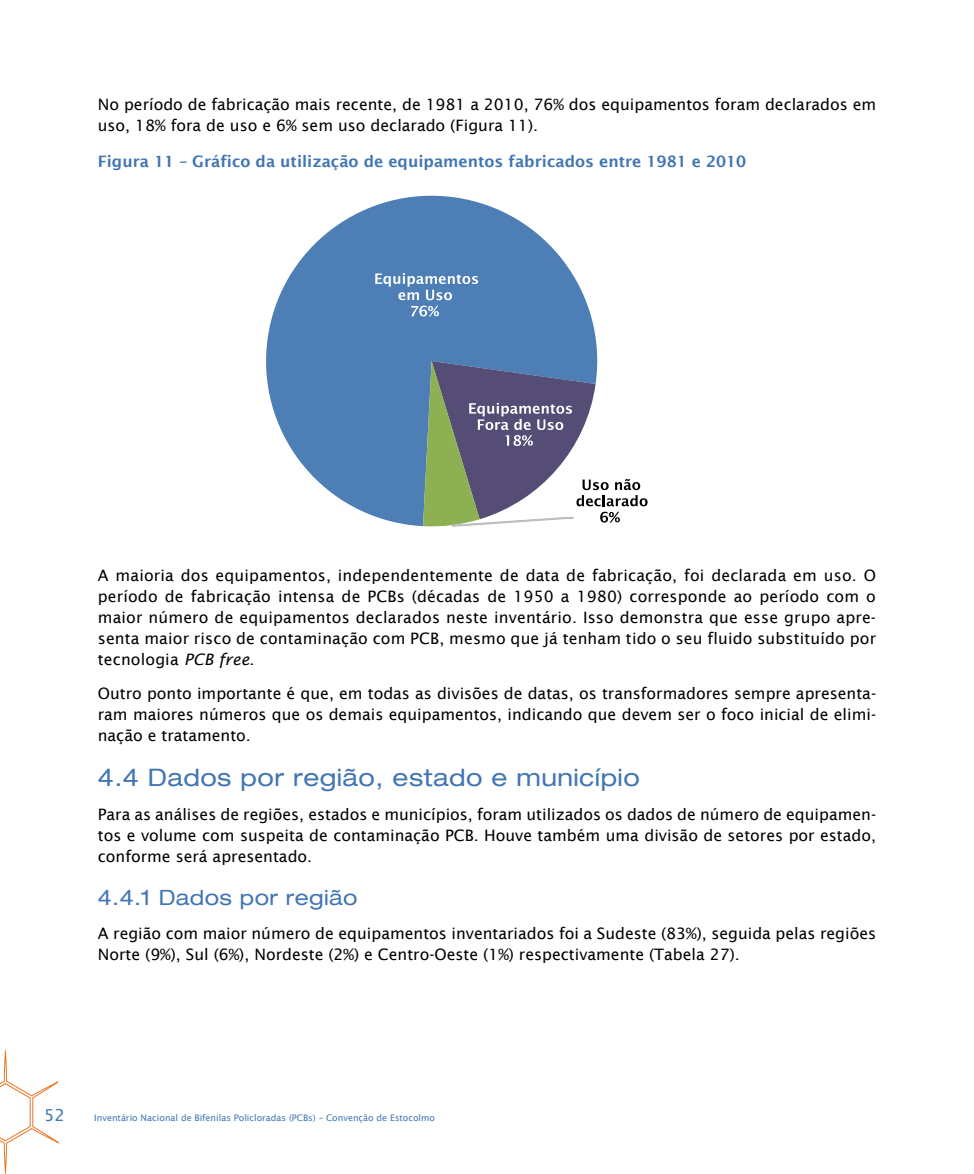
<style>
.page{position:relative;width:974px;height:1174px;background:#fff}
.page>*{position:absolute;margin:0;border:0;box-sizing:border-box;transform-origin:0 0}
.t1{font:expanded 24px "Helvetica 53";letter-spacing:.02em;color:#4175b3}
.t2{font:expanded 21px "Helvetica 53";letter-spacing:.02em;color:#4175b3}
.t3{font:16.5px "Lucida Sans";color:#4175b3}
.t4{font:15.75px/21px "Lucida Sans";color:#000;text-align:justify}
.t5{font:600 15.75px "Lucida Sans";color:#4175b3}
.t6{font:9px "Lucida Sans";color:#4175b3}
.s1{font-style:italic}
</style>
<div class="page">
<svg style="left:0;top:1048px;width:58px;height:126px"></svg>
<svg style="left:266px;top:195px;width:332px;height:331px;fill:#4d7eb5"></svg>
<svg style="left:375px;top:273px;width:103px;height:27px;background:#759bc5"></svg>
<svg style="left:411px;top:306px;width:28px;height:10px"></svg>
<svg style="left:423px;top:361px;width:224px;height:166px"></svg>
<p class="t4" style="left:98px;top:94px;width:780px">No período de fabricação mais recente, de 1981 a 2010, 76% dos equipamentos foram declarados em uso, 18% fora de uso e 6% sem uso declarado (Figura 11).</p>
<p class="t5" style="left:98px;top:153px;width:650px">Figura 11 – Gráfico da utilização de equipamentos fabricados entre 1981 e 2010</p>
<p class="t4" style="left:98px;top:564px;width:780px">A maioria dos equipamentos, independentemente de data de fabricação, foi declarada em uso. O período de fabricação intensa de PCBs (décadas de 1950 a 1980) corresponde ao período com o maior número de equipamentos declarados neste inventário. Isso demonstra que esse grupo apre&shy;senta maior risco de contaminação com PCB, mesmo que já tenham tido o seu fluido substituído por tecnologia <span class="s1">PCB free</span>.</p>
<p class="t4" style="left:98px;top:682px;width:780px">Outro ponto importante é que, em todas as divisões de datas, os transformadores sempre apresenta&shy;ram maiores números que os demais equipamentos, indicando que devem ser o foco inicial de elimi&shy;nação e tratamento.</p>
<h1 class="t1" style="left:98px;top:762px;width:543px">4.4 Dados por região, estado e município</h1>
<p class="t4" style="left:98px;top:803px;width:780px">Para as análises de regiões, estados e municípios, foram utilizados os dados de número de equipamen&shy;tos e volume com suspeita de contaminação PCB. Houve também uma divisão de setores por estado, conforme será apresentado.</p>
<h2 class="t2" style="left:98px;top:885px;width:261px">4.4.1 Dados por região</h2>
<p class="t4" style="left:98px;top:923px;width:780px">A região com maior número de equipamentos inventariados foi a Sudeste (83%), seguida pelas regiões<br>Norte (9%), Sul (6%), Nordeste (2%) e Centro-Oeste (1%) respectivamente (Tabela 27).</p>
<p class="t3" style="left:44px;top:1105px;width:22px">52</p>
<p class="t6" style="left:94px;top:1112px;width:342px">Inventário Nacional de Bifenilas Policloradas (PCBs) – Convenção de Estocolmo</p>
</div>
